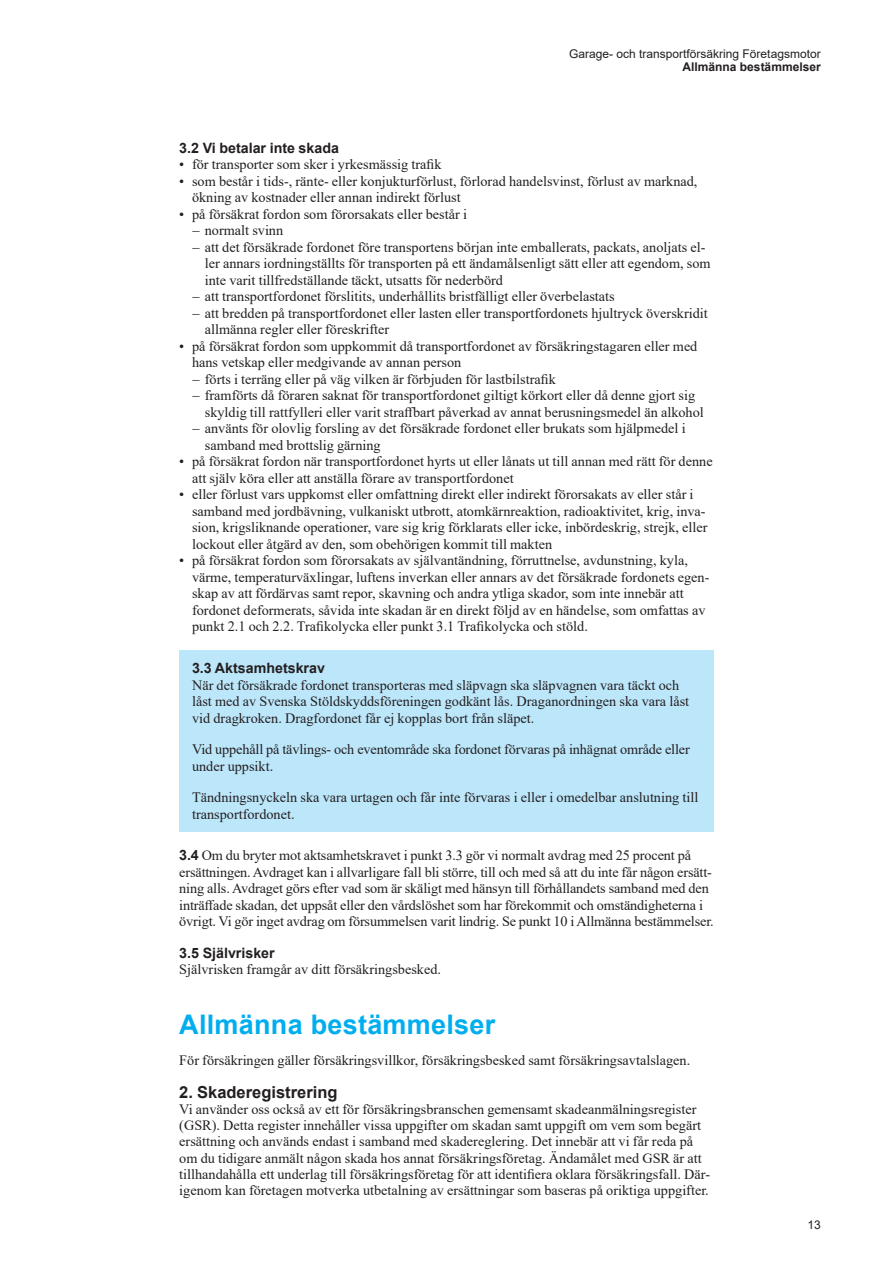
<style>
.page{position:relative;width:893px;height:1263px;background:#fff}
.page>*{position:absolute;margin:0;border:0;box-sizing:border-box;transform-origin:0 0}
._0_Rubrik_3_18pt_Arial_R1{font:700 27px "Arial";letter-spacing:.01em;color:#00aeef}
._0_Rubrik_5_11pt__Arial_R2{font:700 16.5px "Arial";color:#231f20}
._0_Brödtext{font:14.25px/16.5px "Times New Roman";color:#231f20}
._0_Brödtext_nytt_stycke{font:14.25px/16.5px "Times New Roman";letter-spacing:-.01em;color:#231f20}
._0_Rubrik_6_9_5pt_Arial_R3{font:700 14.25px "Arial";color:#231f20}
.t1{font:12px "Arial";color:#231f20}
.t2{font:700 12px "Arial";color:#231f20}
.s1{font-family:"Arial";font-weight:700}
</style>
<div class="page">
<div style="left:179px;top:650px;width:535px;height:181px;background:#bce6fa"></div>
<p class="t1" style="left:569px;top:45px;width:253px">Garage- och transportförsäkring Företagsmotor</p>
<p class="t2" style="left:683px;top:58px;width:140px">Allmänna bestämmelser</p>
<p class="_0_Rubrik_6_9_5pt_Arial_R3" style="left:179px;top:137px;width:161px">3.2 Vi betalar inte skada</p>
<p class="_0_Brödtext" style="left:179px;top:156px;width:264px">• för transporter som sker i yrkesmässig trafik</p>
<p class="_0_Brödtext" style="left:192px;top:172px;width:507px;text-indent:-13px">• som består i tids-, ränte- eller konjukturförlust, förlorad handelsvinst, förlust av marknad, ökning av kostnader eller annan indirekt förlust</p>
<p class="_0_Brödtext" style="left:179px;top:205px;width:289px">• på försäkrat fordon som förorsakats eller består i</p>
<p class="_0_Brödtext" style="left:192px;top:222px;width:93px">− normalt svinn</p>
<p class="_0_Brödtext" style="left:205px;top:238px;width:507px;text-indent:-13px">− att det försäkrade fordonet före transportens början inte emballerats, packats, anoljats el&shy;ler annars iordningställts för transporten på ett ändamålsenligt sätt eller att egendom, som inte varit tillfredställande täckt, utsatts för nederbörd</p>
<p class="_0_Brödtext" style="left:192px;top:288px;width:424px">− att transportfordonet förslitits, underhållits bristfälligt eller överbelastats</p>
<p class="_0_Brödtext" style="left:205px;top:304px;width:504px;text-indent:-13px">− att bredden på transportfordonet eller lasten eller transportfordonets hjultryck överskridit allmänna regler eller föreskrifter</p>
<p class="_0_Brödtext" style="left:192px;top:337px;width:507px;text-indent:-13px">• på försäkrat fordon som uppkommit då transportfordonet av försäkringstagaren eller med hans vetskap eller medgivande av annan person</p>
<p class="_0_Brödtext" style="left:192px;top:370px;width:365px">− förts i terräng eller på väg vilken är förbjuden för lastbilstrafik</p>
<p class="_0_Brödtext" style="left:205px;top:387px;width:500px;text-indent:-13px">− framförts då föraren saknat för transportfordonet giltigt körkort eller då denne gjort sig skyldig till rattfylleri eller varit straffbart påverkad av annat berusningsmedel än alkohol</p>
<p class="_0_Brödtext" style="left:205px;top:420px;width:482px;text-indent:-13px">− använts för olovlig forsling av det försäkrade fordonet eller brukats som hjälpmedel i samband med brottslig gärning</p>
<p class="_0_Brödtext" style="left:192px;top:453px;width:522px;text-indent:-13px">• på försäkrat fordon när transportfordonet hyrts ut eller lånats ut till annan med rätt för denne att själv köra eller att anställa förare av transportfordonet</p>
<p class="_0_Brödtext" style="left:192px;top:486px;width:517px;text-indent:-13px">• eller förlust vars uppkomst eller omfattning direkt eller indirekt förorsakats av eller står i samband med jordbävning, vulkaniskt utbrott, atomkärnreaktion, radioaktivitet, krig, inva&shy;sion, krigsliknande operationer, vare sig krig förklarats eller icke, inbördeskrig, strejk, eller lockout eller åtgärd av den, som obehörigen kommit till makten</p>
<p class="_0_Brödtext" style="left:192px;top:552px;width:519px;text-indent:-13px">• på försäkrat fordon som förorsakats av självantändning, förruttnelse, avdunstning, kyla, värme, temperaturväxlingar, luftens inverkan eller annars av det försäkrade fordonets egen&shy;skap av att fördärvas samt repor, skavning och andra ytliga skador, som inte innebär att fordonet deformerats, såvida inte skadan är en direkt följd av en händelse, som omfattas av punkt 2.1 och 2.2. Trafikolycka eller punkt 3.1 Trafikolycka och stöld.</p>
<p class="_0_Rubrik_6_9_5pt_Arial_R3" style="left:192px;top:658px;width:134px">3.3 Aktsamhetskrav</p>
<p class="_0_Brödtext" style="left:192px;top:676px;width:499px">När det försäkrade fordonet transporteras med släpvagn ska släpvagnen vara täckt och låst med av Svenska Stöldskyddsföreningen godkänt lås. Draganordningen ska vara låst vid dragkroken. Dragfordonet får ej kopplas bort från släpet.</p>
<p class="_0_Brödtext_nytt_stycke" style="left:192px;top:741px;width:499px">Vid uppehåll på tävlings- och eventområde ska fordonet förvaras på inhägnat område eller under uppsikt.</p>
<p class="_0_Brödtext_nytt_stycke" style="left:192px;top:789px;width:508px">Tändningsnyckeln ska vara urtagen och får inte förvaras i eller i omedelbar anslutning till transportfordonet.</p>
<p class="_0_Brödtext_nytt_stycke" style="left:179px;top:847px;width:534px"><span class="s1">3.4</span> Om du bryter mot aktsamhetskravet i punkt 3.3 gör vi normalt avdrag med 25 procent på ersättningen. Avdraget kan i allvarligare fall bli större, till och med så att du inte får någon ersätt&shy;ning alls. Avdraget görs efter vad som är skäligt med hänsyn till förhållandets samband med den inträffade skadan, det uppsåt eller den vårdslöshet som har förekommit och omständigheterna i</p>
<p class="_0_Brödtext_nytt_stycke" style="left:179px;top:913px;width:536px">övrigt. Vi gör inget avdrag om försummelsen varit lindrig. Se punkt 10 i Allmänna bestämmelser.</p>
<p class="_0_Rubrik_6_9_5pt_Arial_R3" style="left:179px;top:942px;width:97px">3.5 Självrisker</p>
<p class="_0_Brödtext" style="left:179px;top:960px;width:263px">Självrisken framgår av ditt försäkringsbesked.</p>
<p class="_0_Rubrik_3_18pt_Arial_R1" style="left:179px;top:1005px;width:318px">Allmänna bestämmelser</p>
<p class="_0_Brödtext" style="left:179px;top:1051px;width:512px">För försäkringen gäller försäkringsvillkor, försäkringsbesked samt försäkringsavtalslagen.</p>
<p class="_0_Rubrik_5_11pt__Arial_R2" style="left:179px;top:1080px;width:160px">2. Skaderegistrering</p>
<p class="_0_Brödtext" style="left:179px;top:1101px;width:532px">Vi använder oss också av ett för försäkringsbranschen gemensamt skadeanmälningsregister (GSR). Detta register innehåller vissa uppgifter om skadan samt uppgift om vem som begärt ersättning och används endast i samband med skadereglering. Det innebär att vi får reda på om du tidigare anmält någon skada hos annat försäkringsföretag. Ändamålet med GSR är att tillhandahålla ett underlag till försäkringsföretag för att identifiera oklara försäkringsfall. Där&shy;igenom kan företagen motverka utbetalning av ersättningar som baseras på oriktiga uppgifter.</p>
<p class="t1" style="left:807px;top:1216px;width:15px">13</p>
</div>
